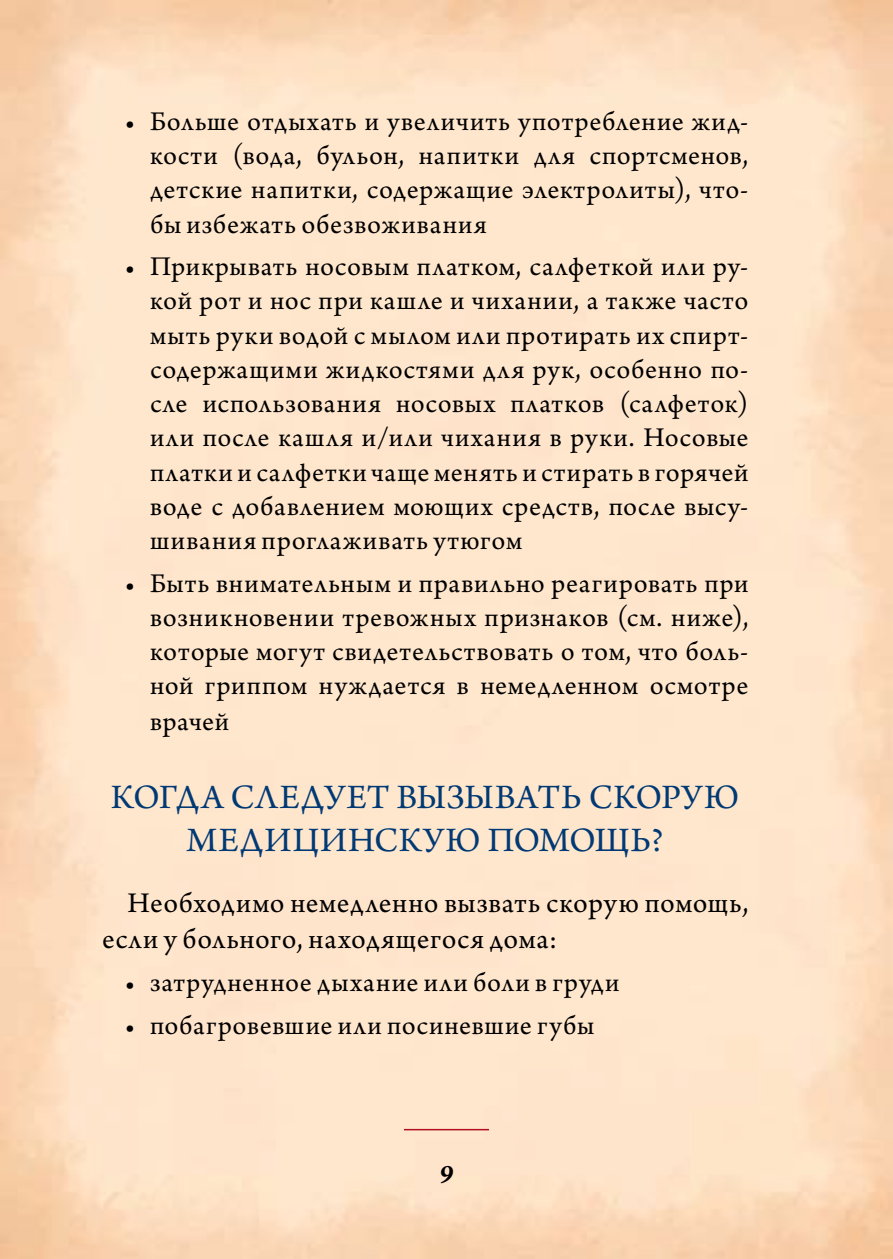
<style>
.page{position:relative;width:893px;height:1259px;background:#fff}
.page>*{position:absolute;margin:0;border:0;box-sizing:border-box;transform-origin:0 0}
.t1{font:36px/43.2px "Arno Pro";letter-spacing:.03em;color:#003974;text-align:center}
.t2{font:30px/36px "Arno Pro";letter-spacing:.025em;color:#000}
.t3{font:28.5px/34.2px "Arno Pro";letter-spacing:.035em;color:#000;text-align:justify}
.t4{font:italic 700 27px "Arno Pro";color:#000}
</style>
<div class="page">
<hr style="left:404px;top:1129px;width:85px;height:1px;background:#b00f1f">
<p class="t3" style="left:150px;top:106px;width:600px;text-indent:-26px">• Больше отдыхать и увеличить употребление жид&shy;кости (вода, бульон, напитки для спортсменов, детские напитки, содержащие электролиты), что&shy;бы избежать обезвоживания</p>
<p class="t3" style="left:150px;top:251px;width:600px;text-indent:-26px">• Прикрывать носовым платком, салфеткой или ру&shy;кой рот и нос при кашле и чихании, а также часто мыть руки водой с мылом или протирать их спирт&shy;содержащими жидкостями для рук, особенно по&shy;сле использования носовых платков (салфеток) или после кашля и/или чихания в руки. Носовые платки и салфетки чаще менять и стирать в горячей воде с добавлением моющих средств, после высу&shy;шивания проглаживать утюгом</p>
<p class="t3" style="left:150px;top:567px;width:600px;text-indent:-26px">• Быть внимательным и правильно реагировать при возникновении тревожных признаков (см. ниже), которые могут свидетельствовать о том, что боль&shy;ной гриппом нуждается в немедленном осмотре врачей</p>
<p class="t1" style="left:111px;top:777px;width:630px">Когда следует вызывать с корую медицинскую помощь?</p>
<p class="t2" style="left:102px;top:887px;width:648px;text-indent:26px">Необходимо немедленно вызвать скорую помощь, если у больного, находящегося дома:</p>
<p class="t3" style="left:125px;top:967px;width:496px">• затрудненное дыхание или боли в груди</p>
<p class="t3" style="left:125px;top:1009px;width:471px">• побагровевшие или посиневшие губы</p>
<p class="t4" style="left:440px;top:1158px;width:15px">9</p>
</div>
